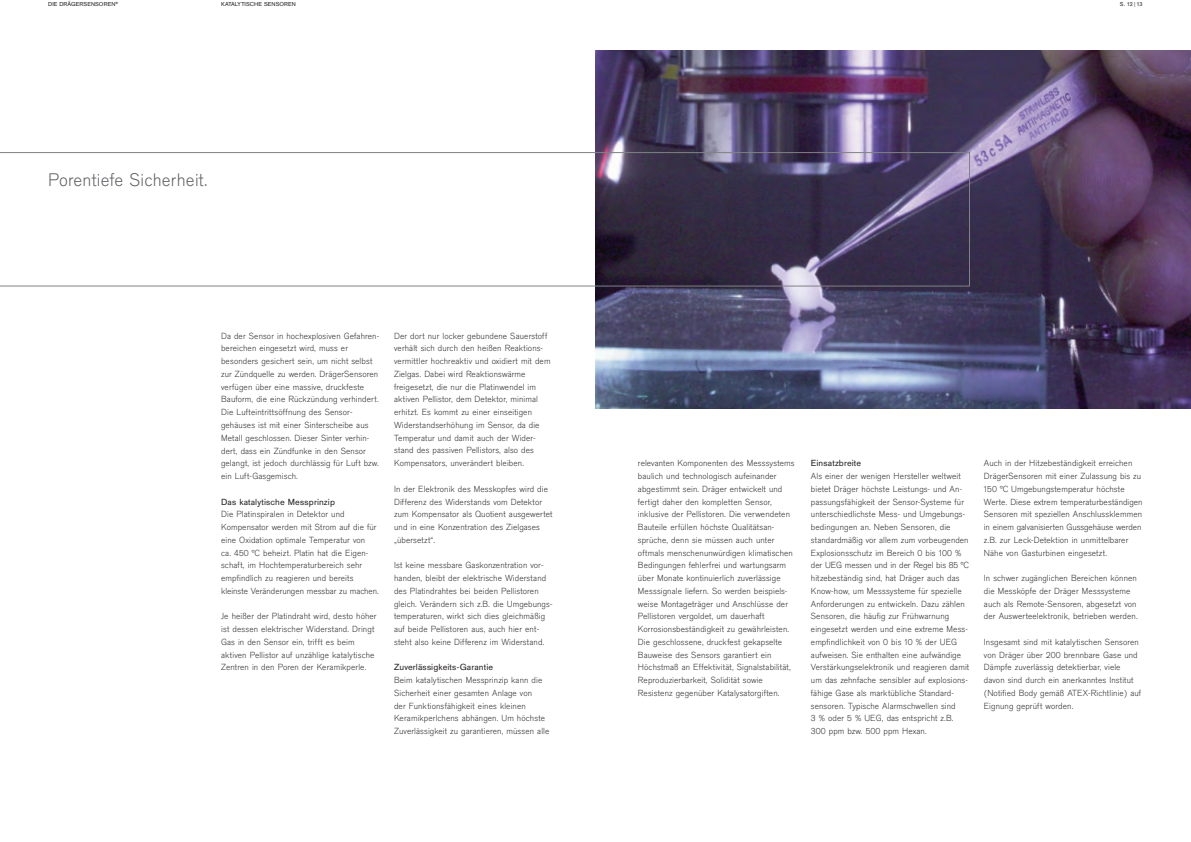
<style>
.page{position:relative;width:1191px;height:842px;background:#fff}
.page>*{position:absolute;margin:0;border:0;box-sizing:border-box;transform-origin:0 0}
.t1{font:300 19px "Draeger San";letter-spacing:.01em;color:#58595b}
.t2{font:300 9.2px/12.8px "Draeger San";letter-spacing:.01em;color:#231f20}
.t3{font:6px "Draeger San";letter-spacing:.01em;color:#231f20}
.t4{font:700 6px "Draeger San";color:#58595b}
.s1{font-weight:400}
</style>
<div class="page">
<svg style="left:0;top:152px;width:595px;height:134px"></svg>
<img style="left:595px;top:50px;width:595px;height:358px">
<svg style="left:595px;top:152px;width:374px;height:134px;background:#423954"></svg>
<p class="t3" style="left:48px;top:1px;width:71px">DIE DRÄGERSENSOREN<sup>®</sup></p>
<p class="t3" style="left:221px;top:1px;width:76px">KATALYTISCHE SENSOREN</p>
<p class="t1" style="left:48px;top:169px;width:161px">Porentiefe Sicherheit.</p>
<p class="t2" style="left:221px;top:329px;width:159px">Da der Sensor in hochexplosiven Gefahren - bereichen eingesetzt wird, muss er besonders gesichert sein, um nicht selbst zur Zündquelle zu werden. DrägerSensoren verfügen über eine massive, druckfeste Bauform, die eine Rückzündung verhindert.<br>Die Lufteintrittsöffnung des Sensor - gehäuses ist mit einer Sinterscheibe aus Metall geschlossen. Dieser Sinter verhin - dert, dass ein Zündfunke in den Sensor gelangt, ist jedoch durchlässig für Luft bzw. ein Luft-Gasgemisch.</p>
<p class="t2" style="left:221px;top:495px;width:159px"><span class="s1">Das katalytische Messprinzip<br></span>Die Platinspiralen in Detektor und Kompensator werden mit Strom auf die für eine Oxidation optimale Temperatur von<br>ca. 450 °C beheizt. Platin hat die Eigen - schaft, im Hochtemperaturbereich sehr empfindlich zu reagieren und bereits kleinste Veränderungen messbar zu machen.</p>
<p class="t2" style="left:221px;top:610px;width:157px">Je heißer der Platindraht wird, desto höher ist dessen elektrischer Widerstand. Dringt Gas in den Sensor ein, trifft es beim aktiven Pellistor auf unzählige katalytische Zentren in den Poren der Keramikperle.</p>
<p class="t2" style="left:394px;top:329px;width:158px">Der dort nur locker gebundene Sauerstoff verhält sich durch den heißen Reaktions - vermittler hochreaktiv und oxidiert mit dem Zielgas. Dabei wird Reaktionswärme freigesetzt, die nur die Platinwendel im aktiven Pellistor, dem Detektor, minimal erhitzt. Es kommt zu einer einseitigen Widerstandserhöhung im Sensor, da die Temperatur und damit auch der Wider - stand des passiven Pellistors, also des Kompensators, unverändert bleiben.</p>
<p class="t2" style="left:394px;top:482px;width:160px">In der Elektronik des Messkopfes wird die Differenz des Widerstands vom Detektor zum Kompensator als Quotient ausgewertet und in eine Konzentration des Zielgases „übersetzt“.</p>
<p class="t2" style="left:394px;top:559px;width:160px">Ist keine messbare Gaskonzentration vor - handen, bleibt der elektrische Widerstand des Platindrahtes bei beiden Pellistoren gleich. Verändern sich z.B. die Umgebungs - temperaturen, wirkt sich dies gleichmäßig auf beide Pellistoren aus, auch hier ent - steht also keine Differenz im Widerstand.</p>
<p class="t2" style="left:394px;top:661px;width:157px"><span class="s1">Zuverlässigkeits-Garantie<br></span>Beim katalytischen Messprinzip kann die Sicherheit einer gesamten Anlage von<br>der Funktionsfähigkeit eines kleinen Keramikperlchens abhängen. Um höchste Zuverlässigkeit zu garantieren, müssen alle</p>
<p class="t4" style="left:1120px;top:1px;width:24px">S. 12<span class="s1">|</span>13</p>
<p class="t2" style="left:638px;top:457px;width:158px">relevanten Komponenten des Messsystems baulich und technologisch aufeinander abgestimmt sein. Dräger entwickelt und fertigt daher den kompletten Sensor, inklusive der Pellistoren. Die verwendeten Bauteile erfüllen höchste Qualitätsan - sprüche, denn sie müssen auch unter oftmals menschenunwürdigen klimatischen Bedingungen fehlerfrei und wartungsarm über Monate kontinuierlich zuverlässige Messsignale liefern. So werden beispiels - weise Montageträger und Anschlüsse der Pellistoren vergoldet, um dauerhaft Korrosionsbeständigkeit zu gewährleisten.<br>Die geschlossene, druckfest gekapselte Bauweise des Sensors garantiert ein Höchstmaß an Effektivität, Signalstabilität, Reproduzierbarkeit, Solidität sowie Resistenz gegenüber Katalysatorgiften.</p>
<p class="t2" style="left:811px;top:457px;width:160px"><span class="s1">Einsatzbreite<br></span>Als einer der wenigen Hersteller weltweit bietet Dräger höchste Leistungs- und An - passungsfähigkeit der Sensor-Systeme für unterschiedlichste Mess- und Umgebungs - bedingungen an. Neben Sensoren, die standardmäßig vor allem zum vorbeugenden Explosionsschutz im Bereich 0 bis 100 % der UEG messen und in der Regel bis 85 °C hitzebeständig sind, hat Dräger auch das Know-how, um Mess systeme für spezielle Anforderungen zu entwickeln. Dazu zählen Sensoren, die häufig zur Frühwarnung eingesetzt werden und eine extreme Mess - empfindlichkeit von 0 bis 10 % der UEG aufweisen. Sie enthalten eine aufwändige Verstärkungs elektronik und reagieren damit um das zehnfache sensibler auf explosions - fähige Gase als marktübliche Standard - sensoren. Typische Alarmschwellen sind<br>3 % oder 5 % UEG, das entspricht z.B.<br>300 ppm bzw. 500 ppm Hexan.</p>
<p class="t2" style="left:984px;top:457px;width:160px">Auch in der Hitzebeständigkeit erreichen DrägerSensoren mit einer Zulassung bis zu 150 °C Umgebungstemperatur höchste Werte. Diese extrem temperaturbeständigen Sensoren mit speziellen Anschlussklemmen in einem galvanisierten Gussgehäuse werden z.B. zur Leck-Detektion in unmittelbarer Nähe von Gasturbinen eingesetzt.</p>
<p class="t2" style="left:984px;top:572px;width:155px">In schwer zugänglichen Bereichen können die Messköpfe der Dräger Messsysteme auch als Remote-Sensoren, abgesetzt von der Auswerteelektronik, betrieben werden.</p>
<p class="t2" style="left:984px;top:635px;width:159px">Insgesamt sind mit katalytischen Sensoren von Dräger über 200 brennbare Gase und Dämpfe zuverlässig detektierbar, viele davon sind durch ein anerkanntes Institut (Notified Body gemäß ATEX-Richtlinie) auf Eignung geprüft worden.</p>
</div>
